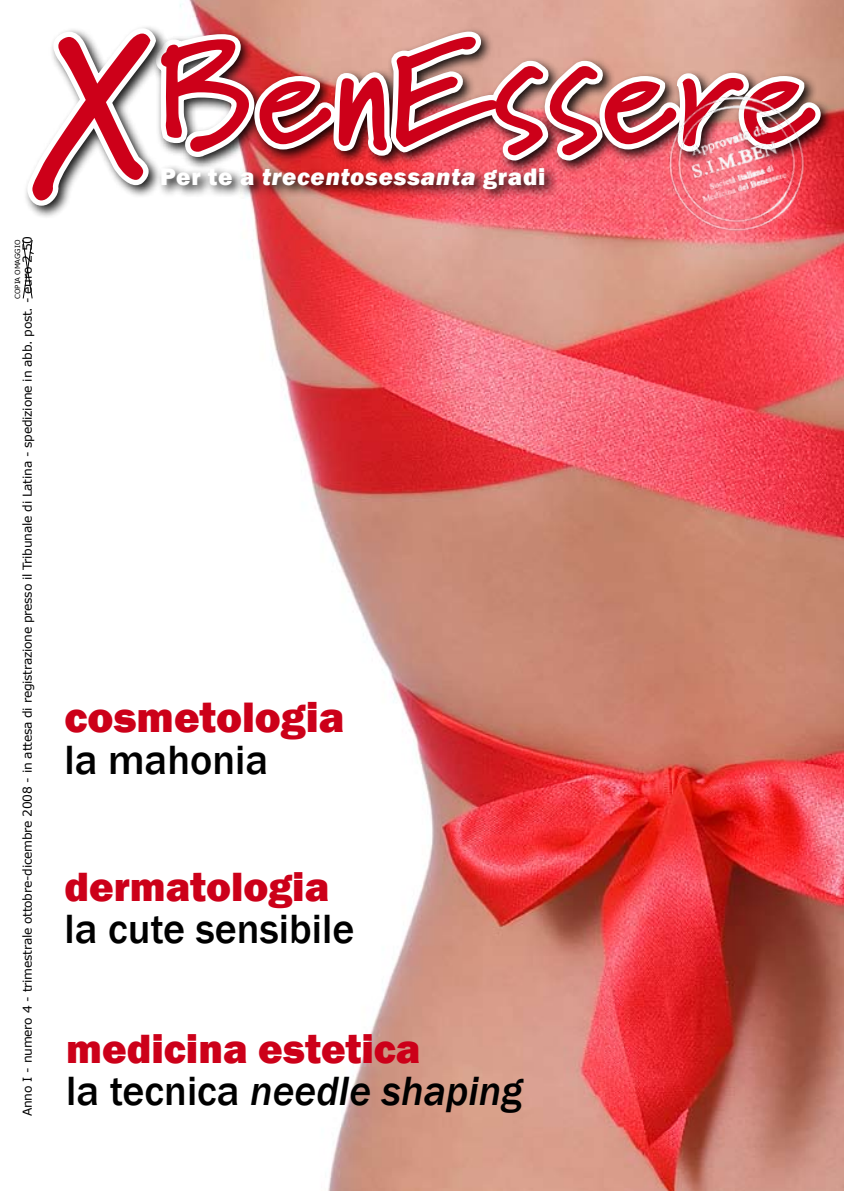
<style>
.page{position:relative;width:844px;height:1191px;background:#fff}
.page>*{position:absolute;margin:0;border:0;box-sizing:border-box;transform-origin:0 0}
.t1{font:700 141.75px "Marydale";letter-spacing:.02em;color:#cd0019}
.t2{font:800 43.75px "Franklin Gothic";color:#cc0019}
.t3{font:800 42px/42px "Franklin Gothic";color:#cc0019}
.t4{font:500 42px "Franklin Gothic";color:#000}
.t5{font:italic 800 24.5px "Franklin Gothic";letter-spacing:.03em;color:#fff}
.t6{font:12.25px "Verdana";letter-spacing:-.02em;color:#000}
.t7{font:7px "Verdana";letter-spacing:-.02em;color:#000}
.s1{font-size:201.25px}
.s2{font-style:normal}
.s3{font-weight:500;color:#000}
.s4{font-weight:500;font-style:italic;color:#000}
</style>
<div class="page">
<img style="left:180px;top:0;width:663px;height:1191px">
<div style="left:151px;top:27px;width:692px;height:264px;background:#000;opacity:.9"></div>
<div style="left:23px;top:24px;width:544px;height:348px;background:#000;opacity:.9"></div>
<img style="left:23px;top:23px;width:805px;height:188px">
<svg style="left:22px;top:239px;width:11px;height:60px"></svg>
<img style="left:666px;top:94px;width:142px;height:138px">
<h1 class="t1" style="left:37px;top:10px;width:779px"><span class="s1">X</span>BenEssere</h1>
<h3 class="t5" style="left:160px;top:160px;width:387px"><span class="s2">Per te a</span> trecentosessanta <span class="s2">gradi</span></h3>
<p class="t6" style="left:20px;top:1116px;width:881px;rotate:-90deg">Anno I - numero 4 - trimestrale ottobre-dicembre 2008 - in attesa di registrazione presso il Tribunale di Latina - spedizione in abb. post. - euro 2,50</p>
<p class="t7" style="left:13px;top:299px;width:60px;rotate:-90deg">copia omaggio</p>
<h2 class="t2" style="left:64px;top:689px;width:281px">cosmetologia</h2>
<h3 class="t4" style="left:64px;top:734px;width:205px">la mahonia</h3>
<h3 class="t3" style="left:64px;top:865px;width:266px">dermatologia</h3>
<h3 class="t4" style="left:64px;top:902px;width:291px">la cute sensibile</h3>
<h3 class="t3" style="left:66px;top:1028px;width:458px">medicina estetica<br><span class="s3">la tecnica</span> <span class="s4">needle shaping</span></h3>
</div>
